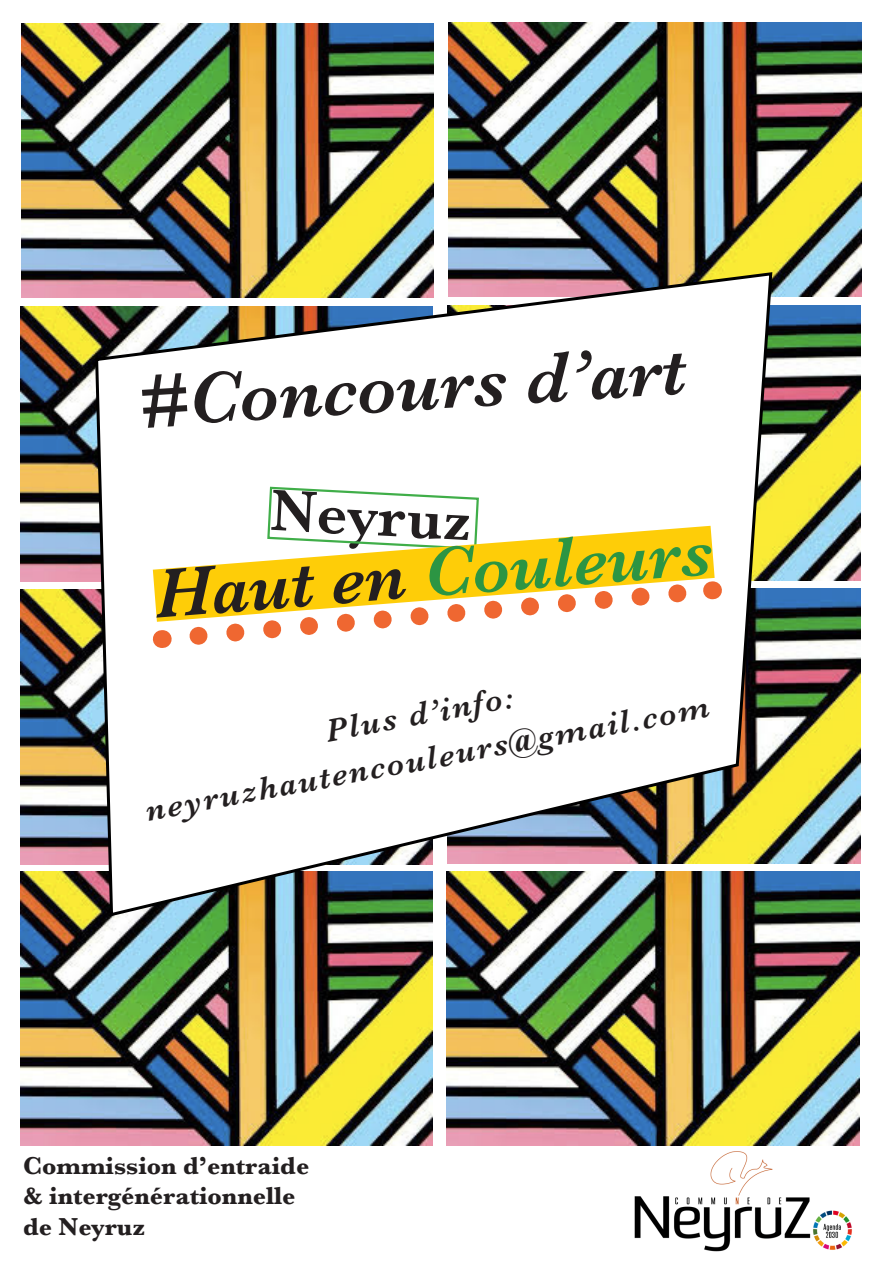
<style>
.page{position:relative;width:893px;height:1263px;background:#fff}
.page>*{position:absolute;margin:0;border:0;box-sizing:border-box;transform-origin:0 0}
.t1{font:italic 600 74.85px "Baskerville";color:#231f20}
.t2{font:italic 600 71.4px "Baskerville";color:#2c9543}
.t3{font:600 60.45px "Baskerville";color:#231f20}
.t4{font:italic 600 33px "Baskerville";color:#231f20}
.t5{font:700 25.5px/30.6px "Baskerville";color:#231f20}
.s1{font-size:72.6px}
.s2{color:#231f20}
</style>
<div class="page">
<img style="left:20px;top:871px;width:413px;height:275px">
<img style="left:447px;top:871px;width:412px;height:275px">
<img style="left:20px;top:590px;width:73px;height:274px">
<img style="left:774px;top:589px;width:86px;height:274px">
<img style="left:20px;top:307px;width:73px;height:274px">
<img style="left:774px;top:306px;width:86px;height:274px">
<img style="left:21px;top:23px;width:413px;height:275px">
<img style="left:449px;top:22px;width:412px;height:275px">
<svg style="left:93px;top:270px;width:681px;height:648px"></svg>
<svg style="left:266px;top:485px;width:214px;height:41px"></svg>
<svg style="left:162px;top:630px;width:1px;height:18px"></svg>
<svg style="left:179px;top:622px;width:534px;height:33px"></svg>
<svg style="left:153px;top:526px;width:562px;height:96px;fill:#fecd08"></svg>
<img style="left:634px;top:1151px;width:218px;height:101px">
<p class="t1" style="left:136px;top:350px;width:550px;rotate:-3deg">#Concours <span class="s1">d’art</span></p>
<p class="t3" style="left:273px;top:468px;width:203px;rotate:3deg">Neyruz</p>
<p class="t2" style="left:151px;top:542px;width:561px;rotate:-4deg"><span class="s2">Haut en</span> Couleurs</p>
<p class="t4" style="left:322px;top:710px;width:191px;rotate:-11deg">Plus d’info:</p>
<p class="t4" style="left:142px;top:790px;width:574px;rotate:-11deg">neyruzhautencouleurs@gmail.com</p>
<p class="t5" style="left:23px;top:1150px;width:288px">Commission d’entraide &amp; intergénérationnelle de Neyruz</p>
</div>
